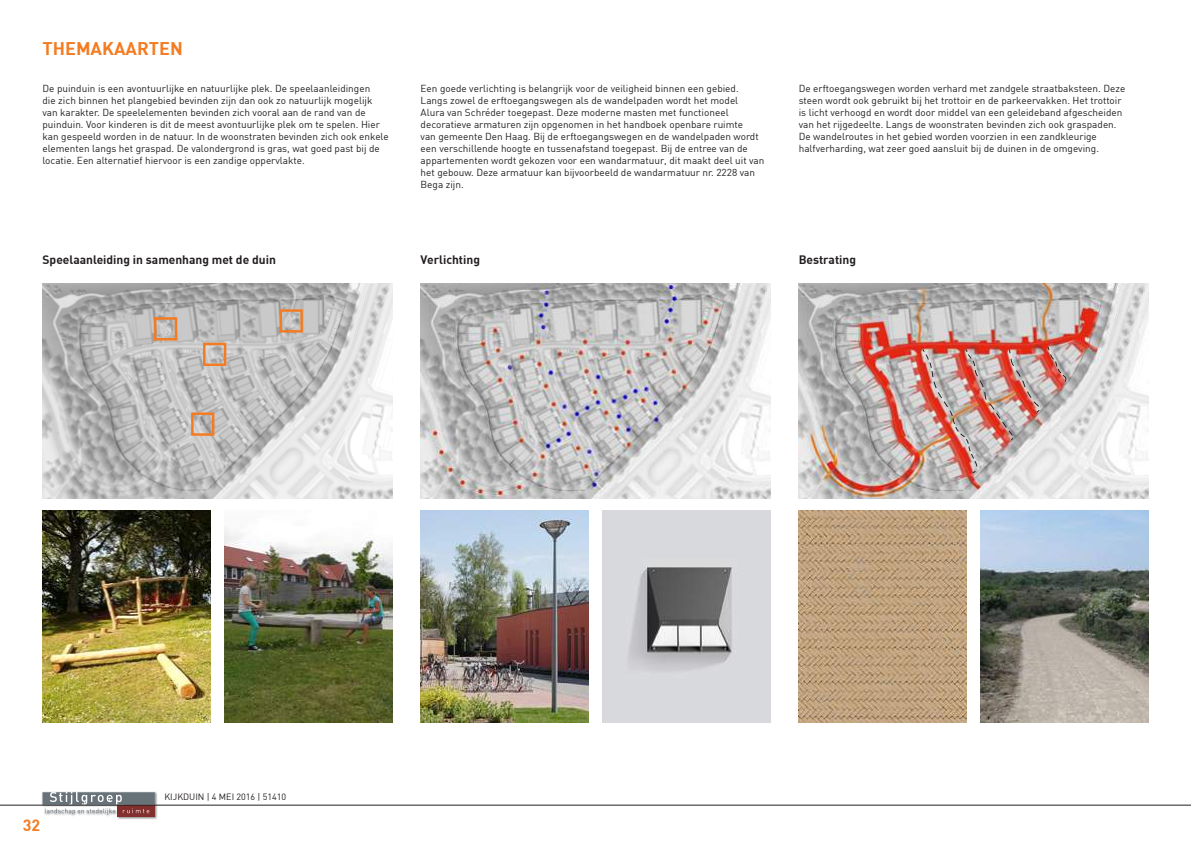
<style>
.page{position:relative;width:1191px;height:842px;background:#fff}
.page>*{position:absolute;margin:0;border:0;box-sizing:border-box;transform-origin:0 0}
.t1{font:700 18px "DIN";color:#f47b21}
.t2{font:700 16px "DIN";color:#f47b21}
.t3{font:700 12px "DIN";color:#231f20}
.t4{font:10px/12px "DIN";color:#231f20}
.t5{font:9px "DIN";color:#231f20}
</style>
<div class="page">
<img style="left:420px;top:283px;width:350px;height:215px">
<img style="left:43px;top:283px;width:349px;height:215px">
<img style="left:43px;top:510px;width:167px;height:213px">
<img style="left:224px;top:527px;width:168px;height:196px">
<img style="left:420px;top:510px;width:168px;height:213px">
<img style="left:602px;top:510px;width:168px;height:213px">
<img style="left:798px;top:283px;width:350px;height:215px">
<img style="left:980px;top:510px;width:168px;height:213px">
<img style="left:798px;top:510px;width:168px;height:213px">
<img style="left:40px;top:791px;width:118px;height:29px">
<div style="left:117px;top:805px;width:38px;height:12px;background:#822f2e"></div>
<svg style="left:43px;top:792px;width:112px;height:23px"></svg>
<hr style="left:0;top:805px;width:1191px;height:1px;background:#231f20">
<div style="left:154px;top:317px;width:23px;height:23px;border:2px solid #f47b21"></div>
<div style="left:279px;top:309px;width:24px;height:24px;border:2px solid #f47b21"></div>
<div style="left:203px;top:343px;width:23px;height:23px;border:2px solid #f47b21"></div>
<div style="left:191px;top:412px;width:23px;height:24px;border:2px solid #f47b21"></div>
<img style="left:921px;top:348px;width:119px;height:126px">
<svg style="left:1047px;top:346px;width:21px;height:36px"></svg>
<h1 class="t1" style="left:43px;top:37px;width:142px">THEMAKAARTEN</h1>
<p class="t4" style="left:43px;top:82px;width:348px">De puinduin is een avontuurlijke en natuurlijke plek. De speelaanleidingen<br>die zich binnen het plangebied bevinden zijn dan ook zo natuurlijk mogelijk van karakter. De speelelementen bevinden zich vooral aan de rand van de puinduin. Voor kinderen is dit de meest avontuurlijke plek om te spelen. Hier kan gespeeld worden in de natuur. In de woonstraten bevinden zich ook enkele elementen langs het graspad. De valondergrond is gras, wat goed past bij de locatie. Een alternatief hiervoor is een zandige oppervlakte.</p>
<p class="t4" style="left:420px;top:82px;width:345px">Een goede verlichting is belangrijk voor de veiligheid binnen een gebied.<br>Langs zowel de erftoegangswegen als de wandelpaden wordt het model Alura van Schréder toegepast. Deze moderne masten met functioneel decoratieve armaturen zijn opgenomen in het handboek openbare ruimte<br>van gemeente Den Haag. Bij de erftoegangswegen en de wandelpaden wordt een verschillende hoogte en tussenafstand toegepast. Bij de entree van de appartementen wordt gekozen voor een wandarmatuur, dit maakt deel uit van het gebouw. Deze armatuur kan bijvoorbeeld de wandarmatuur nr. 2228 van Bega zijn.</p>
<p class="t3" style="left:43px;top:251px;width:235px">Speelaanleiding in samenhang met de duin</p>
<p class="t3" style="left:420px;top:251px;width:61px">Verlichting</p>
<p class="t4" style="left:798px;top:82px;width:328px">De erftoegangswegen worden verhard met zandgele straatbaksteen. Deze steen wordt ook gebruikt bij het trottoir en de parkeervakken. Het trottoir is licht verhoogd en wordt door middel van een geleideband afgescheiden van het rijgedeelte. Langs de woonstraten bevinden zich ook graspaden.<br>De wandelroutes in het gebied worden voorzien in een zandkleurige halfverharding, wat zeer goed aansluit bij de duinen in de omgeving.</p>
<p class="t3" style="left:798px;top:251px;width:59px">Bestrating</p>
<h2 class="t2" style="left:23px;top:814px;width:19px">32</h2>
<p class="t5" style="left:164px;top:791px;width:123px">KIJKDUIN | 4 MEI 2016 | 51410</p>
</div>
